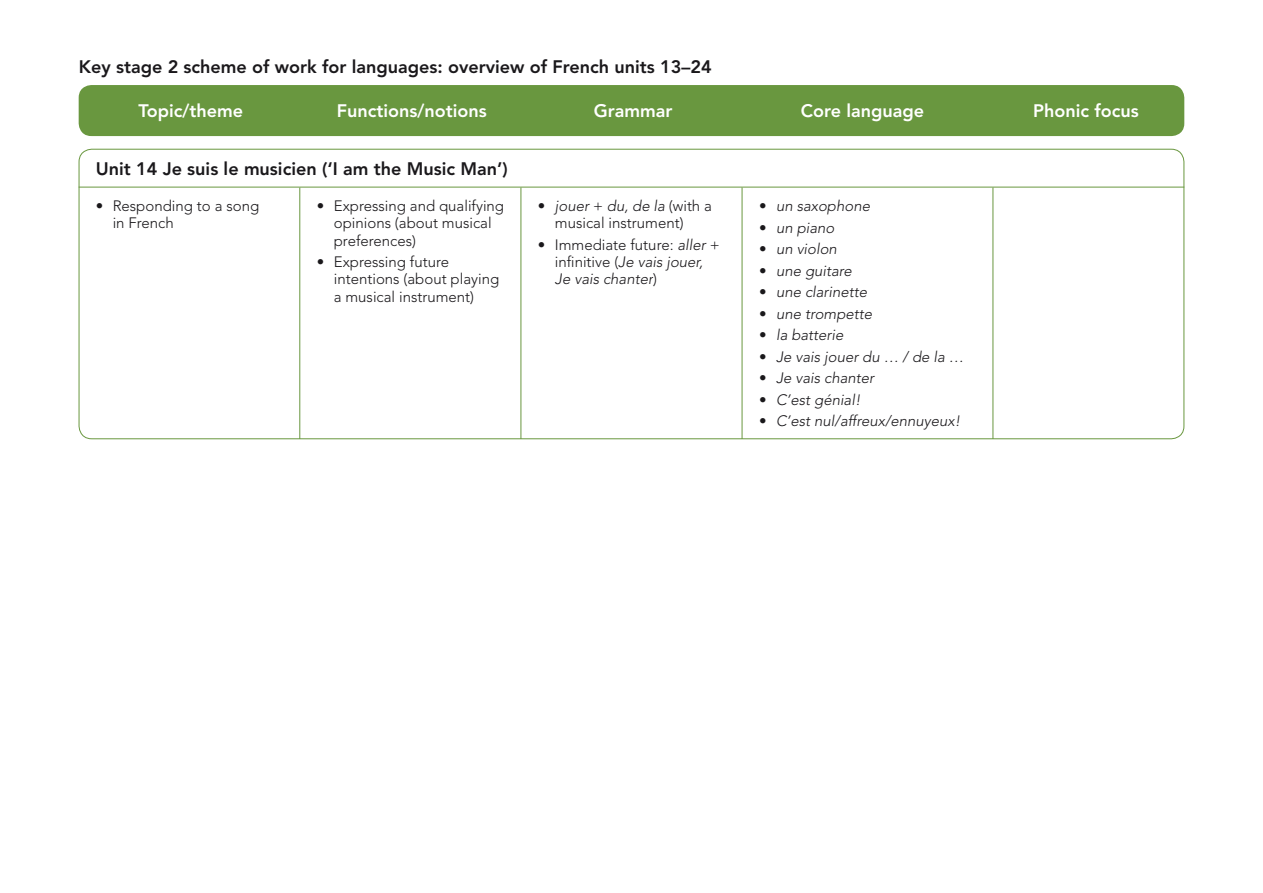
<style>
.page{position:relative;width:1263px;height:893px;background:#fff}
.page>*{position:absolute;margin:0;border:0;box-sizing:border-box;transform-origin:0 0}
.t1{font:800 18px "Avenir LT Std";color:#1a181b}
.t2{font:800 18px "Avenir LT Std";color:#fff}
.t3{font:300 15px/17.2px "Avenir LT Std";color:#1a181b}
.t4{font:italic 300 15px "Avenir LT Std";color:#1a181b}
.s1{font-style:italic}
.s2{font-style:normal}
</style>
<div class="page">
<div style="left:79px;top:85px;width:1105px;height:51px;background:#69973f;border-radius:13px"></div>
<hr style="left:79px;top:187px;width:221px;height:1px;background:#69973f">
<hr style="left:300px;top:187px;width:221px;height:1px;background:#69973f">
<hr style="left:299px;top:187px;width:1px;height:252px;background:#69973f">
<hr style="left:521px;top:187px;width:221px;height:1px;background:#69973f">
<hr style="left:520px;top:187px;width:1px;height:252px;background:#69973f">
<hr style="left:742px;top:187px;width:251px;height:1px;background:#69973f">
<hr style="left:742px;top:187px;width:1px;height:252px;background:#69973f">
<hr style="left:993px;top:187px;width:191px;height:1px;background:#69973f">
<hr style="left:992px;top:187px;width:1px;height:252px;background:#69973f">
<svg style="left:94px;top:148px;width:416px;height:2px"></svg>
<div style="left:95px;top:202px;width:9px;height:8px;border:3px solid #fff;border-radius:50%"></div>
<div style="left:316px;top:202px;width:9px;height:8px;border:3px solid #fff;border-radius:50%"></div>
<div style="left:316px;top:258px;width:9px;height:8px;border:3px solid #fff;border-radius:50%"></div>
<div style="left:537px;top:202px;width:9px;height:8px;border:3px solid #fff;border-radius:50%"></div>
<div style="left:537px;top:240px;width:9px;height:9px;border:3px solid #fff;border-radius:50%"></div>
<svg style="left:550px;top:187px;width:171px;height:1px"></svg>
<div style="left:759px;top:202px;width:8px;height:8px;border:3px solid #fff;border-radius:50%"></div>
<div style="left:759px;top:223px;width:8px;height:9px;border:3px solid #fff;border-radius:50%"></div>
<div style="left:759px;top:245px;width:8px;height:8px;border:3px solid #fff;border-radius:50%"></div>
<div style="left:759px;top:266px;width:8px;height:9px;border:3px solid #fff;border-radius:50%"></div>
<div style="left:759px;top:288px;width:8px;height:8px;border:3px solid #fff;border-radius:50%"></div>
<div style="left:759px;top:309px;width:8px;height:9px;border:3px solid #fff;border-radius:50%"></div>
<div style="left:759px;top:331px;width:8px;height:8px;border:3px solid #fff;border-radius:50%"></div>
<div style="left:759px;top:352px;width:8px;height:9px;border:3px solid #fff;border-radius:50%"></div>
<div style="left:759px;top:374px;width:8px;height:8px;border:3px solid #fff;border-radius:50%"></div>
<div style="left:759px;top:395px;width:8px;height:9px;border:3px solid #fff;border-radius:50%"></div>
<svg style="left:773px;top:186px;width:190px;height:254px"></svg>
<div style="left:759px;top:417px;width:8px;height:8px;border:3px solid #fff;border-radius:50%"></div>
<p class="t1" style="left:79px;top:56px;width:635px">Key stage 2 scheme of work for languages: overview of French units 13–24</p>
<p class="t2" style="left:138px;top:100px;width:106px">Topic/theme</p>
<p class="t2" style="left:337px;top:100px;width:151px">Functions/notions</p>
<p class="t2" style="left:594px;top:100px;width:80px">Grammar</p>
<p class="t2" style="left:801px;top:100px;width:125px">Core language</p>
<p class="t2" style="left:1033px;top:100px;width:107px">Phonic focus</p>
<p class="t1" style="left:96px;top:158px;width:413px">Unit 14 Je suis le musicien (‘I am the Music Man’)</p>
<p class="t3" style="left:113px;top:197px;width:148px;text-indent:-17px">• Responding to a song in French</p>
<p class="t3" style="left:334px;top:197px;width:172px;text-indent:-17px">• Expressing and qualifying opinions (about musical preferences)</p>
<p class="t3" style="left:334px;top:253px;width:167px;text-indent:-17px">• Expressing future intentions (about playing a musical instrument)</p>
<p class="t3" style="left:555px;top:197px;width:159px;text-indent:-17px">• <span class="s1">jouer</span> + <span class="s1">du, de la</span> (with a musical instrument)</p>
<p class="t3" style="left:555px;top:236px;width:166px;text-indent:-17px">• Immediate future: <span class="s1">aller</span> + infinitive (<span class="s1">Je vais jouer,<br>Je vais chanter</span>)</p>
<p class="t4" style="left:759px;top:197px;width:112px"><span class="s2">•</span> un saxophone</p>
<p class="t4" style="left:759px;top:219px;width:77px"><span class="s2">•</span> un piano</p>
<p class="t4" style="left:759px;top:240px;width:79px"><span class="s2">•</span> un violon</p>
<p class="t4" style="left:759px;top:262px;width:94px"><span class="s2">•</span> une guitare</p>
<p class="t4" style="left:759px;top:283px;width:110px"><span class="s2">•</span> une clarinette</p>
<p class="t4" style="left:759px;top:305px;width:115px"><span class="s2">•</span> une trompette</p>
<p class="t4" style="left:759px;top:326px;width:86px"><span class="s2">•</span> la batterie</p>
<p class="t4" style="left:759px;top:348px;width:206px"><span class="s2">•</span> Je vais jouer du … / de la …</p>
<p class="t4" style="left:759px;top:369px;width:117px"><span class="s2">•</span> Je vais chanter</p>
<p class="t4" style="left:759px;top:391px;width:103px"><span class="s2">•</span> C’est génial!</p>
<p class="t4" style="left:759px;top:412px;width:203px"><span class="s2">•</span> C’est nul/affreux/ennuyeux!</p>
</div>
